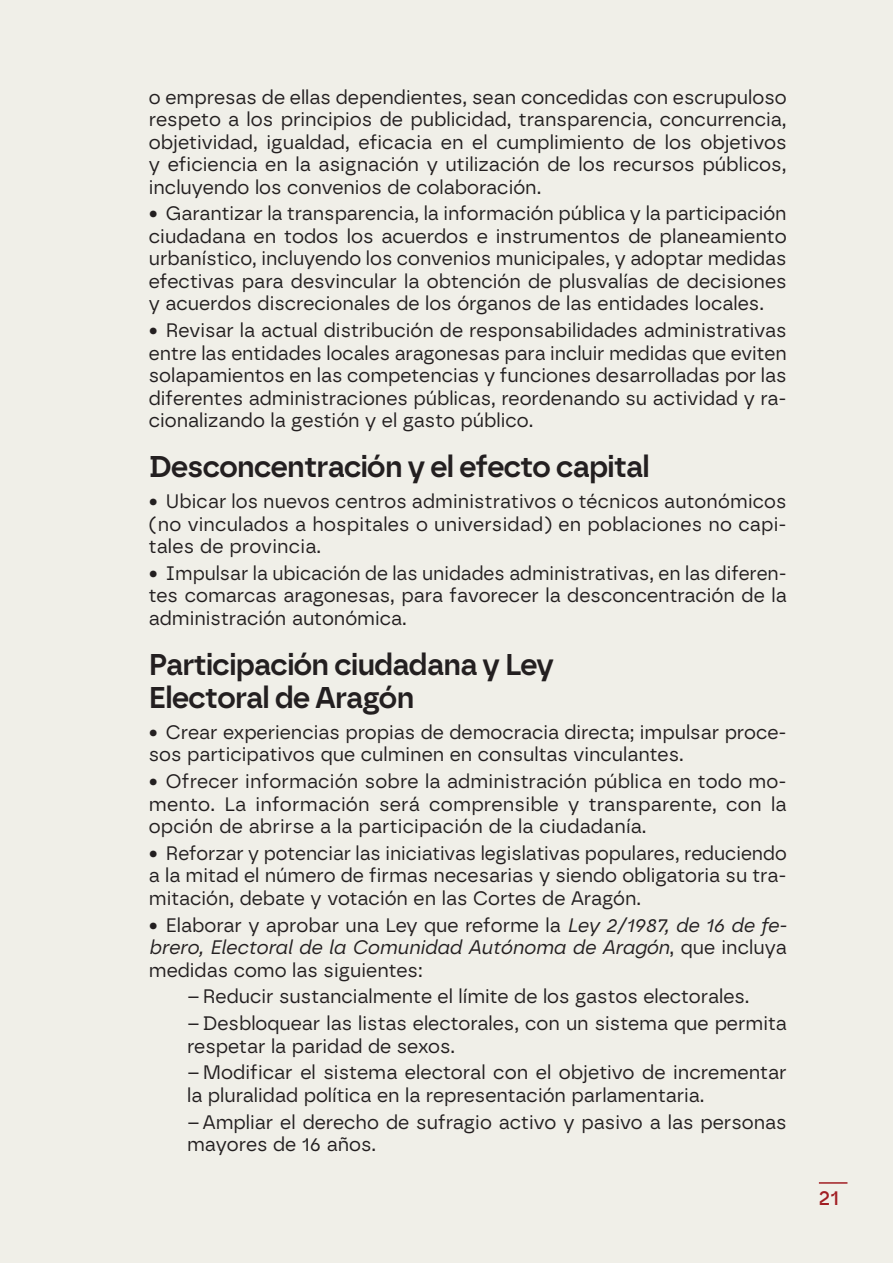
<style>
.page{position:relative;width:893px;height:1263px;background:#f0efe8}
.page>*{position:absolute;margin:0;border:0;box-sizing:border-box;transform-origin:0 0}
.Subtitulo_temas{font:600 30px/33px "Borna";letter-spacing:-.02em;color:#231f20}
.t1{font:500 21px "Borna";color:#a11e23}
.t2{font:19.5px/22.5px "Borna";color:#231f20;text-align:justify}
.s1{font-style:italic}
</style>
<div class="page">
<hr style="left:819px;top:1182px;width:28px;height:2px;background:#a11e23">
<p class="t2" style="left:149px;top:85px;width:639px">o empresas de ellas dependientes, sean concedidas con escrupuloso respeto a los principios de publicidad, transparencia, concurrencia, objetividad, igualdad, eficacia en el cumplimiento de los objetivos y eficiencia en la asignación y utilización de los recursos públicos, incluyendo los convenios de colaboración.</p>
<p class="t2" style="left:149px;top:202px;width:639px">• Garantizar la transparencia, la información pública y la participación ciudadana en todos los acuerdos e instrumentos de planeamiento urbanístico, incluyendo los convenios municipales, y adoptar medidas efectivas para desvincular la obtención de plusvalías de decisiones y acuerdos discrecionales de los órganos de las entidades locales.</p>
<p class="t2" style="left:149px;top:319px;width:639px">• Revisar la actual distribución de responsabilidades administrativas entre las entidades locales aragonesas para incluir medidas que eviten solapamientos en las competencias y funciones desarrolladas por las diferentes administraciones públicas, reordenando su actividad y ra&shy;cionalizando la gestión y el gasto público.</p>
<p class="Subtitulo_temas" style="left:149px;top:450px;width:502px">Desconcentración y el efecto capital</p>
<p class="t2" style="left:149px;top:490px;width:639px">• Ubicar los nuevos centros administrativos o técnicos autonómicos (no vinculados a hospitales o universidad) en poblaciones no capi&shy;tales de provincia.</p>
<p class="t2" style="left:149px;top:562px;width:639px">• Impulsar la ubicación de las unidades administrativas, en las diferen&shy;tes comarcas aragonesas, para favorecer la desconcentración de la administración autonómica.</p>
<p class="Subtitulo_temas" style="left:149px;top:648px;width:407px">Participación ciudadana y Ley<br>Electoral de Aragón</p>
<p class="t2" style="left:149px;top:721px;width:639px">• Crear experiencias propias de democracia directa; impulsar proce&shy;sos participativos que culminen en consultas vinculantes.</p>
<p class="t2" style="left:149px;top:770px;width:639px">• Ofrecer información sobre la administración pública en todo mo&shy;mento. La información será comprensible y transparente, con la opción de abrirse a la participación de la ciudadanía.</p>
<p class="t2" style="left:149px;top:842px;width:639px">• Reforzar y potenciar las iniciativas legislativas populares, reduciendo a la mitad el número de firmas necesarias y siendo obligatoria su tra&shy;mitación, debate y votación en las Cortes de Aragón.</p>
<p class="t2" style="left:149px;top:913px;width:639px">• Elaborar y aprobar una Ley que reforme la <span class="s1">Ley 2/1987, de 16 de fe&shy;brero, Electoral de la Comunidad Autónoma de Aragón</span>, que incluya medidas como las siguientes:</p>
<p class="t2" style="left:187px;top:985px;width:564px">–Reducir sustancialmente el límite de los gastos electorales.</p>
<p class="t2" style="left:187px;top:1012px;width:601px">–Desbloquear las listas electorales, con un sistema que permita respetar la paridad de sexos.</p>
<p class="t2" style="left:187px;top:1061px;width:601px">–Modificar el sistema electoral con el objetivo de incrementar la pluralidad política en la representación parlamentaria.</p>
<p class="t2" style="left:187px;top:1110px;width:601px">–Ampliar el derecho de sufragio activo y pasivo a las personas mayores de 16 años.</p>
<p class="t1" style="left:819px;top:1185px;width:22px">21</p>
</div>
